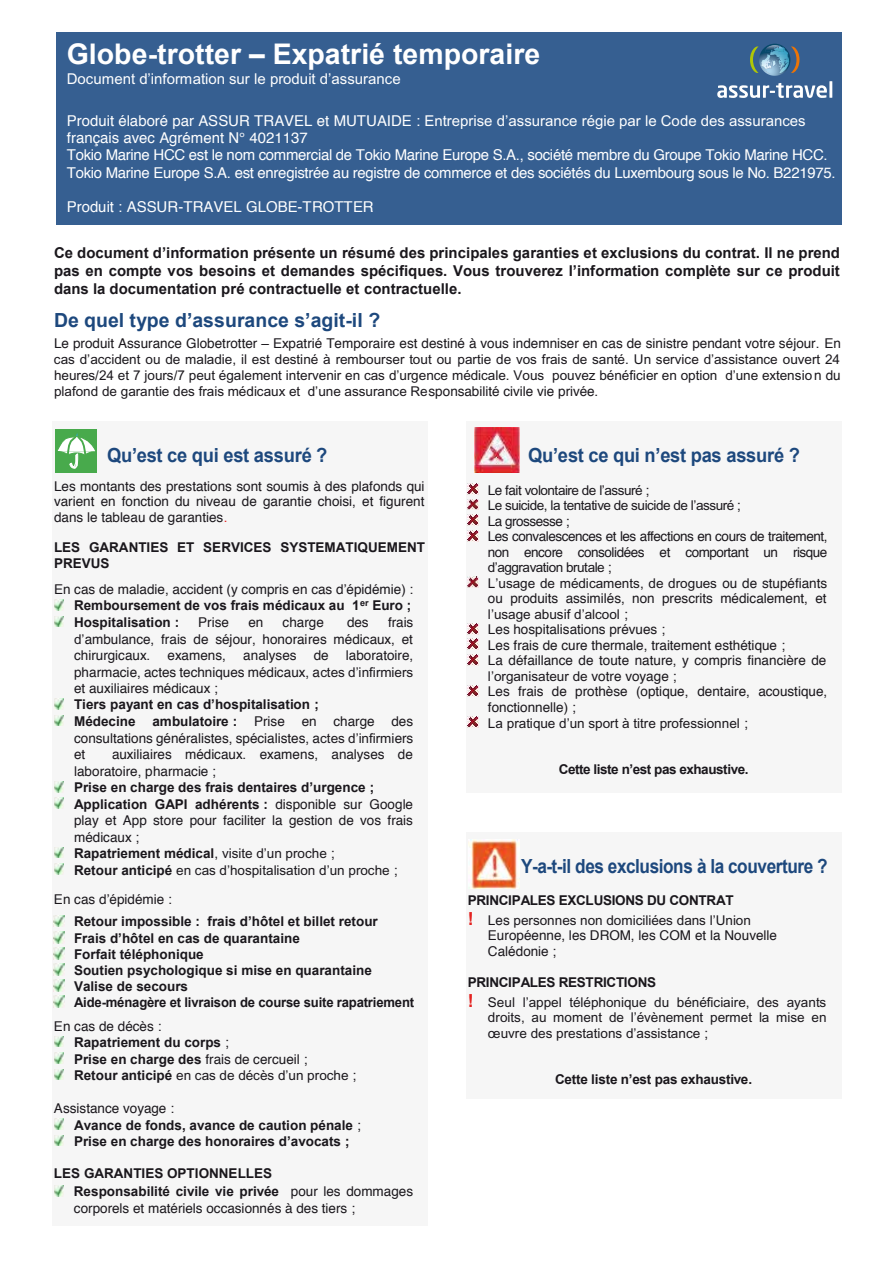
<style>
.page{position:relative;width:893px;height:1263px;background:#fff}
.page>*{position:absolute;margin:0;border:0;box-sizing:border-box;transform-origin:0 0}
.t1{font:700 28.5px "Arial";color:#fff}
.t2{font:700 19.5px "Arial";letter-spacing:-.015em;color:#1d487d;scale:.94 1}
.t3{font:700 19.5px "Arial";letter-spacing:-.015em;color:#1d487d;scale:.88 1}
.t4{font:700 19.5px "Arial";letter-spacing:-.015em;color:#1d487d}
.t5{font:700 15px/18.1px "Arial";color:#1a171c;text-align:justify}
.t6{font:15px/17.5px "Helvetica";letter-spacing:-.02em;color:#fff}
.t7{font:15px "Arial";color:#fff}
.t8{font:15px "Helvetica";color:#fff}
.t9{font:13.5px/15.6px "Helvetica";color:#1a171c}
.t10{font:13.5px/16.2px "Arial";color:#1a171c}
.t11{font:700 13.5px/16.2px "Arial";color:#1a171c}
.t12{font:13.5px/15.5px "Helvetica";letter-spacing:-.035em;color:#1a171c}
.t13{font:13.5px/15.5px "Arial";letter-spacing:-.035em;color:#1a171c}
.t14{font:700 13.5px "Arial";letter-spacing:-.035em;color:#1a171c}
.s1{font-family:"Helvetica"}
.s2{font-family:"Arial"}
.s3{color:#e42321}
.s4{font-family:"Helvetica";font-weight:400}
.s5{font-weight:700}
.s6{font-weight:400}
.s7{font-weight:700;font-size:18px;color:#e42321}
</style>
<div class="page">
<div style="left:52px;top:422px;width:375px;height:804px;background:#f6f6f6"></div>
<div style="left:466px;top:422px;width:375px;height:371px;background:#f6f6f6"></div>
<div style="left:466px;top:832px;width:375px;height:267px;background:#f6f6f6"></div>
<div style="left:56px;top:33px;width:786px;height:192px;background:#365f91"></div>
<svg style="left:54px;top:600px;width:10px;height:10px"></svg>
<svg style="left:53px;top:915px;width:11px;height:92px"></svg>
<svg style="left:54px;top:616px;width:10px;height:11px"></svg>
<svg style="left:54px;top:699px;width:10px;height:10px"></svg>
<svg style="left:54px;top:715px;width:10px;height:11px"></svg>
<svg style="left:54px;top:781px;width:10px;height:11px"></svg>
<svg style="left:54px;top:798px;width:10px;height:10px"></svg>
<svg style="left:54px;top:847px;width:10px;height:11px"></svg>
<svg style="left:54px;top:864px;width:10px;height:10px"></svg>
<svg style="left:54px;top:1036px;width:10px;height:11px"></svg>
<svg style="left:54px;top:1053px;width:10px;height:10px"></svg>
<svg style="left:54px;top:1069px;width:10px;height:11px"></svg>
<svg style="left:54px;top:1119px;width:10px;height:10px"></svg>
<svg style="left:54px;top:1135px;width:10px;height:11px"></svg>
<svg style="left:54px;top:1185px;width:10px;height:11px"></svg>
<svg style="left:468px;top:484px;width:11px;height:57px"></svg>
<svg style="left:468px;top:577px;width:11px;height:11px"></svg>
<svg style="left:468px;top:623px;width:11px;height:42px"></svg>
<svg style="left:468px;top:685px;width:11px;height:11px"></svg>
<svg style="left:468px;top:717px;width:11px;height:10px"></svg>
<img style="left:475px;top:428px;width:45px;height:45px">
<img style="left:468px;top:840px;width:50px;height:48px">
<div style="left:56px;top:430px;width:41px;height:43px;background:#48aa4c"></div>
<svg style="left:55px;top:433px;width:40px;height:36px"></svg>
<svg style="left:717px;top:83px;width:110px;height:15px"></svg>
<hr style="left:829px;top:81px;width:3px;height:17px;background:#fff">
<svg style="left:750px;top:45px;width:49px;height:31px"></svg>
<h1 class="t1" style="left:67px;top:35px;width:475px">Globe-trotter – Expatrié temporaire</h1>
<p class="t7" style="left:67px;top:70px;width:335px">Document d’information sur le produit d’assurance</p>
<p class="t7" style="left:67px;top:112px;width:740px"><span class="s1">Produit élaboré par ASSUR TRAVEL et MUTUAIDE :</span> Entreprise d’assurance régie par le Code des assurances</p>
<p class="t6" style="left:67px;top:129px;width:770px">français avec Agrément N° 4021137<br>Tokio Marine HCC est le nom commercial de Tokio Marine Europe S.A., société membre du Groupe Tokio Marine HCC.<br>Tokio Marine Europe S.A. est enregistrée au registre de commerce et des sociétés du Luxembourg sous le No. B221975.</p>
<p class="t8" style="left:67px;top:195px;width:308px">Produit : ASSUR-TRAVEL GLOBE-TROTTER</p>
<p class="t5" style="left:54px;top:244px;width:788px">Ce document d’information présente un résumé des principales garanties et exclusions du contrat. Il ne prend pas en compte vos besoins et demandes spécifiques. Vous trouverez l’information complète sur ce produit dans la documentation pré contractuelle et contractuelle.</p>
<h2 class="t4" style="left:54px;top:307px;width:328px">De quel type d’assurance s’agit-il ?</h2>
<p class="t9" style="left:54px;top:336px;width:788px">Le produit Assurance Globetrotter <span class="s2">–</span> Expatrié Temporaire est destiné à vous indemniser en cas de sinistre pendant votre séjour. En</p>
<p class="t10" style="left:54px;top:351px;width:788px;text-align:justify">cas d’accident ou de maladie, il est destiné à rembourser tout ou partie de vos frais de santé. Un service d’assistance ouvert 24 heures/24 et 7 jours/7 peut également intervenir en cas d’urgence médicale. Vous pouvez bénéficier en option d’une extensio <span class="s1">n du </span>plafond de garantie des frais médicaux et d’une assurance Re<span class="s1">sponsabilité civile vie privée.</span></p>
<h2 class="t2" style="left:107px;top:442px;width:236px">Qu’est ce qui est assuré ?</h2>
<p class="t9" style="left:54px;top:478px;width:372px;text-align:justify">Les montants des prestations sont soumis à des plafonds qui varient en fonction du niveau de garantie choisi, et figurent dans le tableau de garanties<span class="s3">.</span></p>
<p class="t11" style="left:54px;top:540px;width:373px;line-height:15.5px">LES GARANTIES ET SERVICES SYSTEMATIQUEMENT<br>PREVUS</p>
<p class="t9" style="left:54px;top:582px;width:361px">En cas de maladie, accident (y compris en cas d’épidémie) :</p>
<p class="t11" style="left:74px;top:598px;width:339px">Remboursement de vos frais médicaux au 1<sup>er</sup> Euro ;</p>
<p class="t9" style="left:74px;top:614px;width:341px;line-height:16.5px;text-align:justify;text-indent:314px">frais <span class="s2">d’</span>ambulance, frais de séjour, honoraires médicaux, et chirurgicaux.</p>
<p class="t11" style="left:74px;top:615px;width:107px">Hospitalisation :</p>
<p class="t9" style="left:198px;top:615px;width:32px">Prise</p>
<p class="t9" style="left:248px;top:615px;width:16px">en</p>
<p class="t9" style="left:283px;top:615px;width:43px">charge</p>
<p class="t9" style="left:347px;top:615px;width:23px">des</p>
<p class="t9" style="left:74px;top:647px;width:341px;line-height:16.6px;text-align:justify;text-indent:272px">laboratoire, pharmacie, actes techniques médicaux, a<span class="s2">ctes d’infirmiers </span>et auxiliaires médicaux ;</p>
<p class="t11" style="left:74px;top:697px;width:341px">Tiers payant en cas d’hospitalisation ;<br>Médecine ambulatoire : <span class="s4">Prise en charge des</span></p>
<p class="t9" style="left:74px;top:730px;width:341px;line-height:16.4px">consultations généralistes, spécialistes, a<span class="s2">ctes d’infirmi</span>ers et</p>
<p class="t9" style="left:167px;top:648px;width:60px">examens,</p>
<p class="t9" style="left:243px;top:648px;width:55px">analyses</p>
<p class="t9" style="left:314px;top:648px;width:17px">de</p>
<p class="t9" style="left:74px;top:746px;width:340px;line-height:16.5px;text-indent:38px">auxiliaires médicaux. examens, analyses de laboratoire, pharmacie ;</p>
<p class="t11" style="left:74px;top:780px;width:341px">Prise en charge des frais dentaires d’urgence ;<br>Application GAPI adhérents : <span class="s4">disponible sur Google</span></p>
<p class="t9" style="left:74px;top:812px;width:340px;line-height:16.5px">play et App store pour faciliter la gestion de vos frais médicaux ;</p>
<p class="t10" style="left:74px;top:845px;width:325px"><span class="s5">Rapatriement médical</span>, visite d’un proche <span class="s1">;<br></span><span class="s5">Retour anticipé</span> en cas d’hospitalisation d’un proche <span class="s1">;</span></p>
<p class="t9" style="left:54px;top:891px;width:119px">En cas d’épidémie :</p>
<p class="t11" style="left:74px;top:914px;width:342px">Retour impossible : frais d’hôtel et billet retour<br>Frais d’hôtel en cas de quarantaine<br>Forfait téléphonique<br>Soutien psychologique si mise en quarantaine Valise de secours<br>Aide-ménagère et livraison de course suite rapatriement</p>
<p class="t9" style="left:54px;top:1018px;width:109px">En cas de décès :</p>
<p class="t11" style="left:74px;top:1034px;width:284px">Rapatriement du corps <span class="s4">;<br></span>Prise en charge des <span class="s4">frais de cercueil ;<br></span>Retour anticipé <span class="s6">en cas de décès d’un proche</span> <span class="s4">;</span></p>
<p class="t9" style="left:54px;top:1101px;width:122px">Assistance voyage :</p>
<p class="t11" style="left:74px;top:1117px;width:288px">Avance de fonds, avance de caution pénale <span class="s4">;<br></span>Prise en charge des honoraires d’avocats ;</p>
<p class="t11" style="left:74px;top:1165px;width:341px;line-height:18.1px;text-indent:-20px">LES GARANTIES OPTIONNELLES<br>Responsabilité civile vie privée <span class="s4">pour les dommages</span></p>
<p class="t9" style="left:74px;top:1200px;width:283px">corporels et matériels occasionnés à des tiers ;</p>
<h2 class="t2" style="left:528px;top:442px;width:291px">Qu’est ce qui n’est pas assuré ?</h2>
<p class="t13" style="left:488px;top:482px;width:254px"><span class="s1">Le fait</span> volontaire de l’assuré <span class="s1">;<br></span>Le suicide, la tentative de suicide de l’assuré <span class="s1">;</span></p>
<p class="t12" style="left:488px;top:514px;width:341px">La grossesse ;<br>Les convalescences et les affections en cours de traitement, non encore consolidées et comportant un risque</p>
<p class="t10" style="left:488px;top:559px;width:341px;line-height:15.6px">d’aggravation brutale <span class="s1">;<br></span>L’usage de médicaments, de drogues <span class="s1">ou de stupéfiants</span></p>
<p class="t9" style="left:488px;top:591px;width:340px">ou produits assimilés, non prescrits médicalement, et</p>
<p class="t10" style="left:488px;top:606px;width:141px">l’usage abusif d’alcool <span class="s1">;</span></p>
<p class="t9" style="left:488px;top:622px;width:340px">Les hospitalisations prévues ;<br>Les frais de cure thermale, traitement esthétique ;<br>La défaillance de toute nature, y compris financière de</p>
<p class="t10" style="left:488px;top:668px;width:190px">l’organisateur de <span class="s1">votre voyage ;</span></p>
<p class="t9" style="left:488px;top:684px;width:341px">Les frais de prothèse (optique, dentaire, acoustique, fonctionnelle) ;</p>
<p class="t10" style="left:488px;top:715px;width:261px">La pratique d’un sport à titre professionnel <span class="s1">;</span></p>
<p class="t14" style="left:559px;top:760px;width:191px">Cette liste n’est pas exhaustive.</p>
<h2 class="t3" style="left:521px;top:853px;width:350px">Y-a-t-il des exclusions à la couverture ?</h2>
<p class="t10" style="left:468px;top:890px;width:285px;line-height:20px"><span class="s5">PRINCIPALES EXCLUSIONS DU CONTRAT<br></span><span class="s7">!</span> <span class="s1">Les</span> personnes non domiciliées dans l’Union</p>
<p class="t9" style="left:488px;top:928px;width:291px">Européenne, les DROM, les COM et la Nouvelle<br>Calédonie ;</p>
<p class="t10" style="left:468px;top:972px;width:360px;line-height:20.1px"><span class="s5">PRINCIPALES RESTRICTIONS<br></span><span class="s7">!</span> Seul l’appel téléphonique du bénéficiaire, des ayants</p>
<p class="t10" style="left:488px;top:1010px;width:340px;line-height:15.6px">droits, au moment de l’évènement permet la mise en œuvre des prestations d’assistance <span class="s1">;</span></p>
<p class="t11" style="left:555px;top:1072px;width:199px">Cette liste n’est pas exhaustive.</p>
</div>
